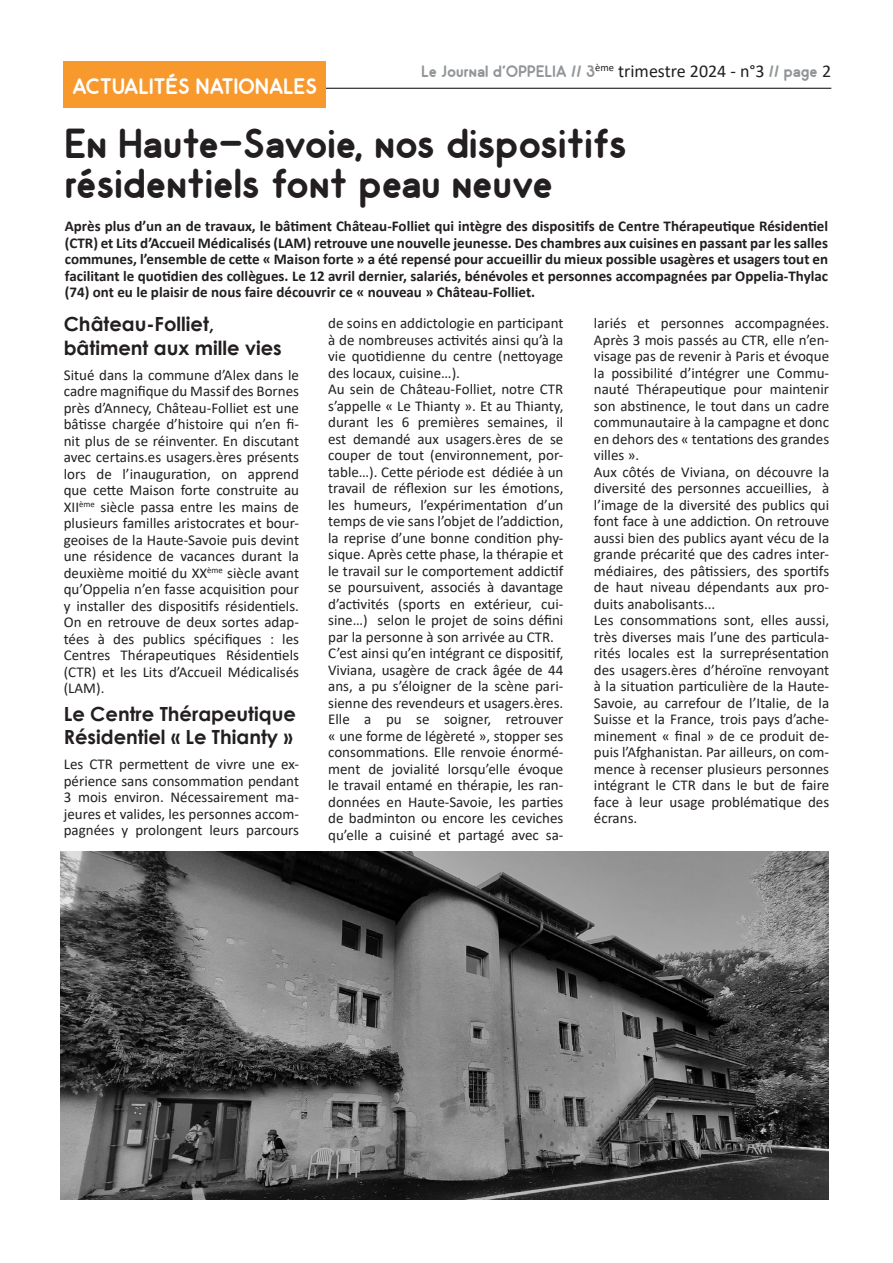
<style>
.page{position:relative;width:893px;height:1263px;background:#fff}
.page>*{position:absolute;margin:0;border:0;box-sizing:border-box;transform-origin:0 0}
.Gros_titre{font:700 42px/40.5px "Odin";color:#231f20}
.Texte_encadré{font:700 22.5px "Odin";color:#fff}
.Texte_gras_centré{font:700 19.5px/23.4px "Century Gothic";color:#231f20}
.t1{font:700 16.65px "Odin";color:#929698}
.Texte_base{font:15px/16.5px "Calibri";color:#231f20;text-align:justify}
.Texte_base-2{font:700 15px/16.5px "Calibri";color:#231f20;text-align:justify}
.s1{font-family:"Calibri";font-weight:400;font-size:18px;color:#231f20}
</style>
<div class="page">
<hr style="left:64px;top:88px;width:767px;height:1px;background:#000">
<div style="left:64px;top:62px;width:262px;height:46px;background:#f8992d"></div>
<img style="left:61px;top:851px;width:767px;height:348px">
<p class="t1" style="left:421px;top:62px;width:411px">Le Journal d'OPPELIA // 3<sup>ème</sup> <span class="s1">trimestre 2024 - n°3</span> // page <span class="s1">2</span></p>
<p class="Texte_encadré" style="left:72px;top:73px;width:246px">ACTUALITÉS NATIONALES</p>
<p class="Gros_titre" style="left:65px;top:123px;width:564px">En Haute-Savoie, nos dispositifs résidentiels font peau neuve</p>
<p class="Texte_base-2" style="left:65px;top:218px;width:765px">Après plus d’un an de travaux, le bâtiment Château-Folliet qui intègre des dispositifs de Centre Thérapeutique Résidentiel (CTR) et Lits d’Accueil Médicalisés (LAM) retrouve une nouvelle jeunesse. Des chambres aux cuisines en passant par les salles communes, l’ensemble de cette « Maison forte » a été repensé pour accueillir du mieux possible usagères et usagers tout en facilitant le quotidien des collègues. Le 12 avril dernier, salariés, bénévoles et personnes accompagnées par Oppelia-Thylac (74) ont eu le plaisir de nous faire découvrir ce « nouveau » Château-Folliet.</p>
<p class="Texte_gras_centré" style="left:64px;top:312px;width:220px">Château-Folliet, bâtiment aux mille vies</p>
<p class="Texte_base" style="left:64px;top:366px;width:237px">Situé dans la commune d’Alex dans le cadre magnifique du Massif des Bornes près d’Annecy, Château-Folliet est une bâtisse chargée d’histoire qui n’en fi&shy;nit plus de se réinventer. En discutant avec certains.es usagers.ères présents lors de l’inauguration, on apprend que cette Maison forte construite au XII<sup>ème</sup> siècle passa entre les mains de plusieurs familles aristocrates et bour&shy;geoises de la Haute-Savoie puis devint une résidence de vacances durant la deuxième moitié du XX<sup>ème</sup> siècle avant qu’Oppelia n’en fasse acquisition pour y installer des dispositifs résidentiels.<br>On en retrouve de deux sortes adap&shy;tées à des publics spécifiques : les Centres Thérapeutiques Résidentiels (CTR) et les Lits d’Accueil Médicalisés (LAM).</p>
<p class="Texte_gras_centré" style="left:64px;top:701px;width:234px">Le Centre Thérapeutique<br>Résidentiel « Le Thianty »</p>
<p class="Texte_base" style="left:64px;top:756px;width:237px">Les CTR permettent de vivre une ex&shy;périence sans consommation pendant 3 mois environ. Nécessairement ma&shy;jeures et valides, les personnes accom&shy;pagnées y prolongent leurs parcours</p>
<p class="Texte_base" style="left:594px;top:314px;width:237px">lariés et personnes accompagnées.<br>Après 3 mois passés au CTR, elle n’en&shy;visage pas de revenir à Paris et évoque la possibilité d’intégrer une Commu&shy;nauté Thérapeutique pour maintenir son abstinence, le tout dans un cadre communautaire à la campagne et donc en dehors des « tentations des grandes villes ».</p>
<p class="Texte_base" style="left:594px;top:463px;width:237px">Aux côtés de Viviana, on découvre la diversité des personnes accueillies, à l’image de la diversité des publics qui font face à une addiction. On retrouve aussi bien des publics ayant vécu de la grande précarité que des cadres inter&shy;médiaires, des pâtissiers, des sportifs de haut niveau dépendants aux pro&shy;duits anabolisants...</p>
<p class="Texte_base" style="left:594px;top:611px;width:237px">Les consommations sont, elles aussi, très diverses mais l’une des particula&shy;rités locales est la surreprésentation des usagers.ères d’héroïne renvoyant à la situation particulière de la Haute-Savoie, au carrefour de l’Italie, de la Suisse et la France, trois pays d’ache&shy;minement « final » de ce produit de&shy;puis l’Afghanistan. Par ailleurs, on com&shy;mence à recenser plusieurs personnes intégrant le CTR dans le but de faire face à leur usage problématique des écrans.</p>
<p class="Texte_base" style="left:328px;top:314px;width:237px">de soins en addictologie en participant à de nombreuses activités ainsi qu’à la vie quotidienne du centre (nettoyage des locaux, cuisine…).</p>
<p class="Texte_base" style="left:328px;top:380px;width:237px">Au sein de Château-Folliet, notre CTR s’appelle « Le Thianty ». Et au Thianty, durant les 6 premières semaines, il est demandé aux usagers.ères de se couper de tout (environnement, por&shy;table…). Cette période est dédiée à un travail de réflexion sur les émotions, les humeurs, l’expérimentation d’un temps de vie sans l’objet de l’addiction, la reprise d’une bonne condition phy&shy;sique. Après cette phase, la thérapie et le travail sur le comportement addictif se poursuivent, associés à davantage d’activités (sports en extérieur, cui&shy;sine…) selon le projet de soins défini par la personne à son arrivée au CTR.</p>
<p class="Texte_base" style="left:328px;top:644px;width:237px">C’est ainsi qu’en intégrant ce dispositif, Viviana, usagère de crack âgée de 44 ans, a pu s’éloigner de la scène pari&shy;sienne des revendeurs et usagers.ères.<br>Elle a pu se soigner, retrouver « une forme de légèreté », stopper ses consommations. Elle renvoie énormé&shy;ment de jovialité lorsqu’elle évoque le travail entamé en thérapie, les ran&shy;données en Haute-Savoie, les parties de badminton ou encore les ceviches qu’elle a cuisiné et partagé avec sa-</p>
</div>
